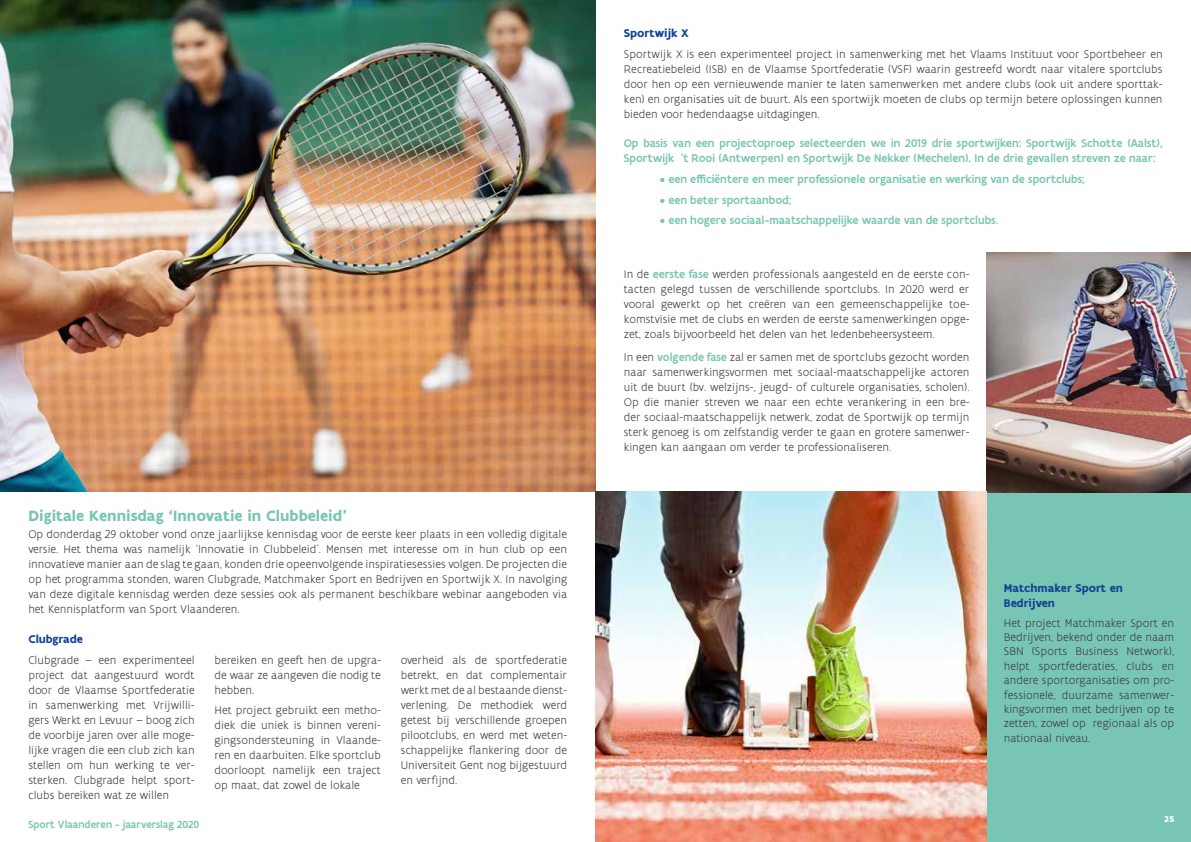
<style>
.page{position:relative;width:1191px;height:842px;background:#fff}
.page>*{position:absolute;margin:0;border:0;box-sizing:border-box;transform-origin:0 0}
.t1{font:700 16px "Flanders Art Sans";color:#78c5b4}
.t2{font:300 12px/15px "Flanders Art Sans";color:#3c3c3b;text-align:justify}
.t3{font:500 12px/15px "Flanders Art Sans";color:#78c5b4}
.t4{font:700 12px/15px "Flanders Art Sans";color:#134395}
.t5{font:500 11px "Flanders Art Sans";color:#78c5b4}
.t6{font:700 9px "Flanders Art Sans";color:#fff}
.s1{font-weight:500;color:#78c5b4}
</style>
<div class="page">
<div style="left:986px;top:421px;width:205px;height:421px;background:#78c5b4"></div>
<img style="left:0;top:0;width:595px;height:492px">
<img style="left:986px;top:252px;width:205px;height:241px">
<img style="left:595px;top:492px;width:391px;height:350px">
<h1 class="t1" style="left:28px;top:505px;width:320px">Digitale Kennisdag ‘Innovatie in Clubbeleid’</h1>
<p class="t2" style="left:28px;top:526px;width:540px">Op donderdag 29 oktober vond onze jaarlijkse kennisdag voor de eerste keer plaats in een volledig digitale versie. Het thema was namelijk ‘Innovatie in Clubbeleid’. Mensen met interesse om in hun club op een innovatieve manier aan de slag te gaan, konden drie opeenvolgende inspiratiesessies volgen. De projecten die op het programma stonden, waren Clubgrade, Matchmaker Sport en Bedrijven en Sportwijk X. In navolging van deze digitale kennisdag werden deze sessies ook als permanent beschikbare webinar aangeboden via het Kennisplatform van Sport Vlaanderen.</p>
<p class="t4" style="left:28px;top:632px;width:56px">Clubgrade</p>
<p class="t2" style="left:28px;top:652px;width:168px">Clubgrade – een experimenteel project dat aangestuurd wordt door de Vlaamse Sportfederatie in samenwerking met Vrijwilli&shy;gers Werkt en Levuur – boog zich de voorbije jaren over alle moge&shy;lijke vragen die een club zich kan stellen om hun werking te ver&shy;sterken. Clubgrade helpt sport&shy;clubs bereiken wat ze willen</p>
<p class="t2" style="left:214px;top:652px;width:168px">bereiken en geeft hen de upgra&shy;de waar ze aangeven die nodig te hebben.</p>
<p class="t2" style="left:401px;top:652px;width:168px">overheid als de sportfederatie betrekt, en dat complementair werkt met de al bestaande dienst&shy;verlening. De methodiek werd getest bij verschillende groepen pilootclubs, en werd met weten&shy;schappelijke flankering door de Universiteit Gent nog bijgestuurd en verfijnd.</p>
<p class="t2" style="left:214px;top:703px;width:168px">Het project gebruikt een metho&shy;diek die uniek is binnen vereni&shy;gingsondersteuning in Vlaande&shy;ren en daarbuiten. Elke sportclub doorloopt namelijk een traject op maat, dat zowel de lokale</p>
<p class="t5" style="left:28px;top:817px;width:172px">Sport Vlaanderen - jaarverslag 2020</p>
<p class="t4" style="left:624px;top:26px;width:66px">Sportwijk X</p>
<p class="t2" style="left:624px;top:46px;width:540px">Sportwijk X is een experimenteel project in samenwerking met het Vlaams Instituut voor Sportbeheer en Recreatiebeleid (ISB) en de Vlaamse Sportfederatie (VSF) waarin gestreefd wordt naar vitalere sportclubs door hen op een vernieuwende manier te laten samenwerken met andere clubs (ook uit andere sporttak&shy;ken) en organisaties uit de buurt. Als een sportwijk moeten de clubs op termijn betere oplossingen kunnen bieden voor hedendaagse uitdagingen.</p>
<p class="t3" style="left:624px;top:136px;width:540px">Op basis van een projectoproep selecteerden we in 2019 drie sportwijken: Sportwijk Schotte (Aalst),<br>Sportwijk ’t Rooi (Antwerpen) en Sportwijk De Nekker (Mechelen). In de drie gevallen streven ze naar:</p>
<p class="t3" style="left:660px;top:171px;width:426px">• een efficiëntere en meer professionele organisatie en werking van de sportclubs;</p>
<p class="t3" style="left:660px;top:192px;width:133px">• een beter sportaanbod;</p>
<p class="t3" style="left:660px;top:213px;width:340px">• een hogere sociaal-maatschappelijke waarde van de sportclubs.</p>
<p class="t2" style="left:624px;top:266px;width:347px">In de <span class="s1">eerste fase</span> werden professionals aangesteld en de eerste con&shy;tacten gelegd tussen de verschillende sportclubs. In 2020 werd er vooral gewerkt op het creëren van een gemeenschappelijke toe&shy;komstvisie met de clubs en werden de eerste samenwerkingen opge&shy;zet, zoals bijvoorbeeld het delen van het ledenbeheersysteem.</p>
<p class="t2" style="left:624px;top:350px;width:347px">In een <span class="s1">volgende fase</span> zal er samen met de sportclubs gezocht worden naar samenwerkingsvormen met sociaal-maatschappelijke actoren uit de buurt (bv. welzijns-, jeugd- of culturele organisaties, scholen).<br>Op die manier streven we naar een echte verankering in een bre&shy;der sociaal-maatschappelijk netwerk, zodat de Sportwijk op termijn sterk genoeg is om zelfstandig verder te gaan en grotere samenwer&shy;kingen kan aangaan om verder te professionaliseren.</p>
<p class="t4" style="left:1003px;top:580px;width:120px">Matchmaker Sport en<br>Bedrijven</p>
<p class="t2" style="left:1003px;top:615px;width:172px;line-height:14.4px">Het project Matchmaker Sport en Bedrijven, bekend onder de naam SBN (Sports Business Network), helpt sportfederaties, clubs en andere sportorganisaties om pro&shy;fessionele, duurzame samenwer&shy;kingsvormen met bedrijven op te zetten, zowel op regionaal als op nationaal niveau.</p>
<p class="t6" style="left:1164px;top:813px;width:11px">25</p>
</div>
